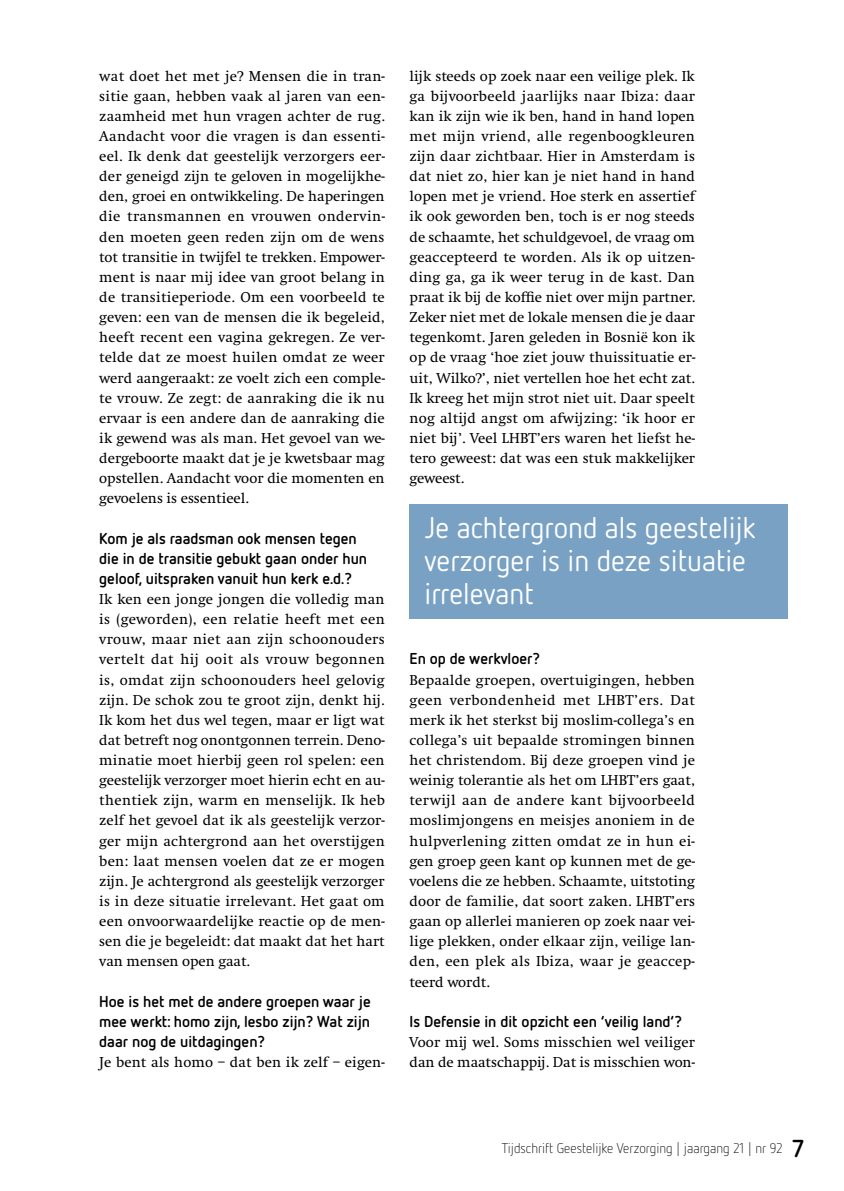
<style>
.page{position:relative;width:844px;height:1191px;background:#fff}
.page>*{position:absolute;margin:0;border:0;box-sizing:border-box;transform-origin:0 0}
.t1{font:29.75px/33.2px "Netto OT";color:#fff}
.t2{font:700 15.75px/20.1px "Netto OT";color:#000}
.t3{font:14.88px/20.1px "Swift ISE";color:#000;text-align:justify}
.t4{font:300 14px "Netto OT";color:#000}
.s1{font-weight:700;font-size:24.5px}
</style>
<div class="page">
<div style="left:409px;top:504px;width:378px;height:115px;background:#78a1c4"></div>
<p class="t3" style="left:99px;top:66px;width:287px">wat doet het met je? Mensen die in tran&shy;sitie gaan, hebben vaak al jaren van een&shy;zaamheid met hun vragen achter de rug.<br>Aandacht voor die vragen is dan essenti&shy;eel. Ik denk dat geestelijk verzorgers eer&shy;der geneigd zijn te geloven in mogelijkhe&shy;den, groei en ontwikkeling. De haperingen die transmannen en vrouwen ondervin&shy;den moeten geen reden zijn om de wens tot transitie in twijfel te trekken. Empower&shy;ment is naar mij idee van groot belang in de transitieperiode. Om een voorbeeld te geven: een van de mensen die ik begeleid, heeft recent een vagina gekregen. Ze ver&shy;telde dat ze moest huilen omdat ze weer werd aangeraakt: ze voelt zich een comple&shy;te vrouw. Ze zegt: de aanraking die ik nu ervaar is een andere dan de aanraking die ik gewend was als man. Het gevoel van we&shy;dergeboorte maakt dat je je kwetsbaar mag opstellen. Aandacht voor die momenten en gevoelens is essentieel.</p>
<p class="t2" style="left:99px;top:527px;width:269px">Kom je als raadsman ook mensen tegen die in de transitie gebukt gaan onder hun geloof, uitspraken vanuit hun kerk e.d.?</p>
<p class="t3" style="left:99px;top:589px;width:287px">Ik ken een jonge jongen die volledig man is (geworden), een relatie heeft met een vrouw, maar niet aan zijn schoonouders vertelt dat hij ooit als vrouw begonnen is, omdat zijn schoonouders heel gelovig zijn. De schok zou te groot zijn, denkt hij.<br>Ik kom het dus wel tegen, maar er ligt wat dat betreft nog onontgonnen terrein. Deno&shy;minatie moet hierbij geen rol spelen: een geestelijk verzorger moet hierin echt en au&shy;thentiek zijn, warm en menselijk. Ik heb zelf het gevoel dat ik als geestelijk verzor&shy;ger mijn achtergrond aan het overstijgen ben: laat mensen voelen dat ze er mogen zijn. Je achtergrond als geestelijk verzorger is in deze situatie irrelevant. Het gaat om een onvoorwaardelijke reactie op de men&shy;sen die je begeleidt: dat maakt dat het hart van mensen open gaat.</p>
<p class="t2" style="left:99px;top:990px;width:273px;text-align:justify">Hoe is het met de andere groepen waar je mee werkt: homo zijn, lesbo zijn? Wat zijn daar nog de uitdagingen?</p>
<p class="t3" style="left:99px;top:1052px;width:287px">Je bent als homo – dat ben ik zelf – eigen-</p>
<p class="t3" style="left:409px;top:66px;width:287px">lijk steeds op zoek naar een veilige plek. Ik ga bijvoorbeeld jaarlijks naar Ibiza: daar kan ik zijn wie ik ben, hand in hand lopen met mijn vriend, alle regenboogkleuren zijn daar zichtbaar. Hier in Amsterdam is dat niet zo, hier kan je niet hand in hand lopen met je vriend. Hoe sterk en assertief ik ook geworden ben, toch is er nog steeds de schaamte, het schuldgevoel, de vraag om geaccepteerd te worden. Als ik op uitzen&shy;ding ga, ga ik weer terug in de kast. Dan praat ik bij de koffie niet over mijn partner.<br>Zeker niet met de lokale mensen die je daar tegenkomt. Jaren geleden in Bosnië kon ik op de vraag ‘hoe ziet jouw thuissituatie er&shy;uit, Wilko?’, niet vertellen hoe het echt zat.<br>Ik kreeg het mijn strot niet uit. Daar speelt nog altijd angst om afwijzing: ‘ik hoor er niet bij’. Veel LHBT’ers waren het liefst he&shy;tero geweest: dat was een stuk makkelijker geweest.</p>
<h1 class="t1" style="left:424px;top:510px;width:332px">Je achtergrond als geestelijk verzorger is in deze situatie irrelevant</h1>
<p class="t2" style="left:409px;top:648px;width:132px">En op de werkvloer?</p>
<p class="t3" style="left:409px;top:670px;width:287px">Bepaalde groepen, overtuigingen, hebben geen verbondenheid met LHBT’ers. Dat merk ik het sterkst bij moslim-collega’s en collega’s uit bepaalde stromingen binnen het christendom. Bij deze groepen vind je weinig tolerantie als het om LHBT’ers gaat, terwijl aan de andere kant bijvoorbeeld moslimjongens en meisjes anoniem in de hulpverlening zitten omdat ze in hun ei&shy;gen groep geen kant op kunnen met de ge&shy;voelens die ze hebben. Schaamte, uitstoting door de familie, dat soort zaken. LHBT’ers gaan op allerlei manieren op zoek naar vei&shy;lige plekken, onder elkaar zijn, veilige lan&shy;den, een plek als Ibiza, waar je geaccep&shy;teerd wordt.</p>
<p class="t2" style="left:409px;top:1010px;width:274px">Is Defensie in dit opzicht een ‘veilig land’?</p>
<p class="t3" style="left:409px;top:1032px;width:287px">Voor mij wel. Soms misschien wel veiliger dan de maatschappij. Dat is misschien won-</p>
<p class="t4" style="left:501px;top:1139px;width:303px">Tijdschrift Geestelijke Verzorging | jaargang 21 | nr 92 <span class="s1">7</span></p>
</div>
